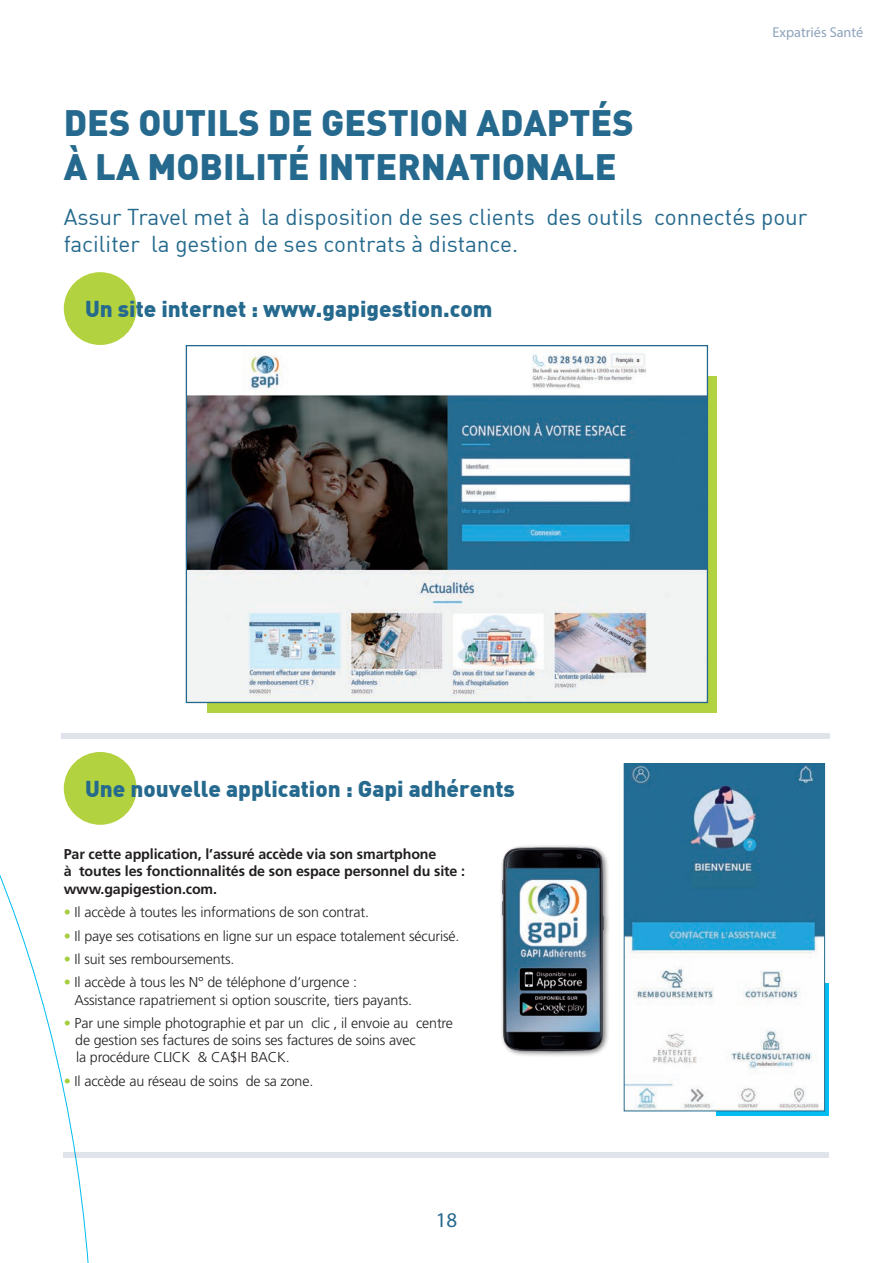
<style>
.page{position:relative;width:893px;height:1263px;background:#fff}
.page>*{position:absolute;margin:0;border:0;box-sizing:border-box;transform-origin:0 0}
.Titres_Pages_Broch_2021{font:900 36px/43.2px "DIN";color:#256a8e}
.Sous_Titres_Pages_Broch_2021{font:22.5px/27px "DIN";color:#256a8e}
.Titres_Chapitres_Broch_2021{font:900 22.5px "DIN";color:#256a8e}
.t1{font:21px "Myriad Pro";color:#256a8e}
.Texte_Courant_Broch_2021{font:300 14.25px/17.1px "Frutiger LT Std";letter-spacing:-.01em;color:#231f20}
.Texte_Courant_Broch_2021-2{font:700 14.25px/17.1px "Frutiger LT Std";letter-spacing:-.01em;color:#231f20}
.t2{font:14.25px "Myriad Pro";color:#8ea3bb}
.s1{color:#a6ce3d}
</style>
<div class="page">
<svg style="left:0;top:738px;width:94px;height:525px"></svg>
<div style="left:716px;top:983px;width:113px;height:133px;background:#01bdf2"></div>
<img style="left:626px;top:765px;width:197px;height:344px">
<div style="left:624px;top:763px;width:201px;height:348px;border:1px solid #256a8e"></div>
<img style="left:501px;top:833px;width:124px;height:231px">
<svg style="left:207px;top:376px;width:509px;height:336px;background:#a4c756"></svg>
<img style="left:188px;top:349px;width:518px;height:352px">
<div style="left:64px;top:272px;width:73px;height:73px;background:#b2d23f;border-radius:50%"></div>
<div style="left:64px;top:752px;width:73px;height:73px;background:#b2d23f;border-radius:50%"></div>
<div style="left:61px;top:733px;width:768px;height:5px;background:#dfe4eb"></div>
<div style="left:64px;top:1152px;width:765px;height:5px;background:#dfe4eb"></div>
<p class="t2" style="left:772px;top:24px;width:92px">Expatriés Santé</p>
<p class="Titres_Pages_Broch_2021" style="left:64px;top:100px;width:572px">DES OUTILS DE GESTION ADAPTÉS<br>À LA MOBILITÉ INTERNATIONALE</p>
<p class="Sous_Titres_Pages_Broch_2021" style="left:64px;top:202px;width:745px">Assur Travel met à la disposition de ses clients des outils connectés pour faciliter la gestion de ses contrats à distance.</p>
<p class="Titres_Chapitres_Broch_2021" style="left:85px;top:294px;width:409px">Un site internet : www.gapigestion.com</p>
<p class="Titres_Chapitres_Broch_2021" style="left:85px;top:774px;width:431px">Une nouvelle application : Gapi adhérents</p>
<p class="Texte_Courant_Broch_2021-2" style="left:64px;top:846px;width:403px">Par cette application, l’assuré accède via son smartphone<br>à toutes les fonctionnalités de son espace personnel du site : www.gapigestion.com.</p>
<p class="Texte_Courant_Broch_2021" style="left:64px;top:904px;width:307px"><span class="s1">•</span> Il accède à toutes les informations de son contrat.</p>
<p class="Texte_Courant_Broch_2021" style="left:64px;top:927px;width:397px"><span class="s1">•</span> Il paye ses cotisations en ligne sur un espace totalement sécurisé.</p>
<p class="Texte_Courant_Broch_2021" style="left:64px;top:951px;width:172px"><span class="s1">•</span> Il suit ses remboursements.</p>
<p class="Texte_Courant_Broch_2021" style="left:74px;top:974px;width:339px;text-indent:-11px"><span class="s1">•</span> Il accède à tous les N° de téléphone d’urgence :<br>Assistance rapatriement si option souscrite, tiers payants.</p>
<p class="Texte_Courant_Broch_2021" style="left:75px;top:1015px;width:379px;text-indent:-11px"><span class="s1">•</span> Par une simple photographie et par un clic , il envoie au centre de gestion ses factures de soins ses factures de soins avec<br>la procédure CLICK &amp; CA$H BACK.</p>
<p class="Texte_Courant_Broch_2021" style="left:64px;top:1072px;width:251px"><span class="s1">•</span> Il accède au réseau de soins de sa zone.</p>
<h3 class="t1" style="left:436px;top:1207px;width:23px">18</h3>
</div>
